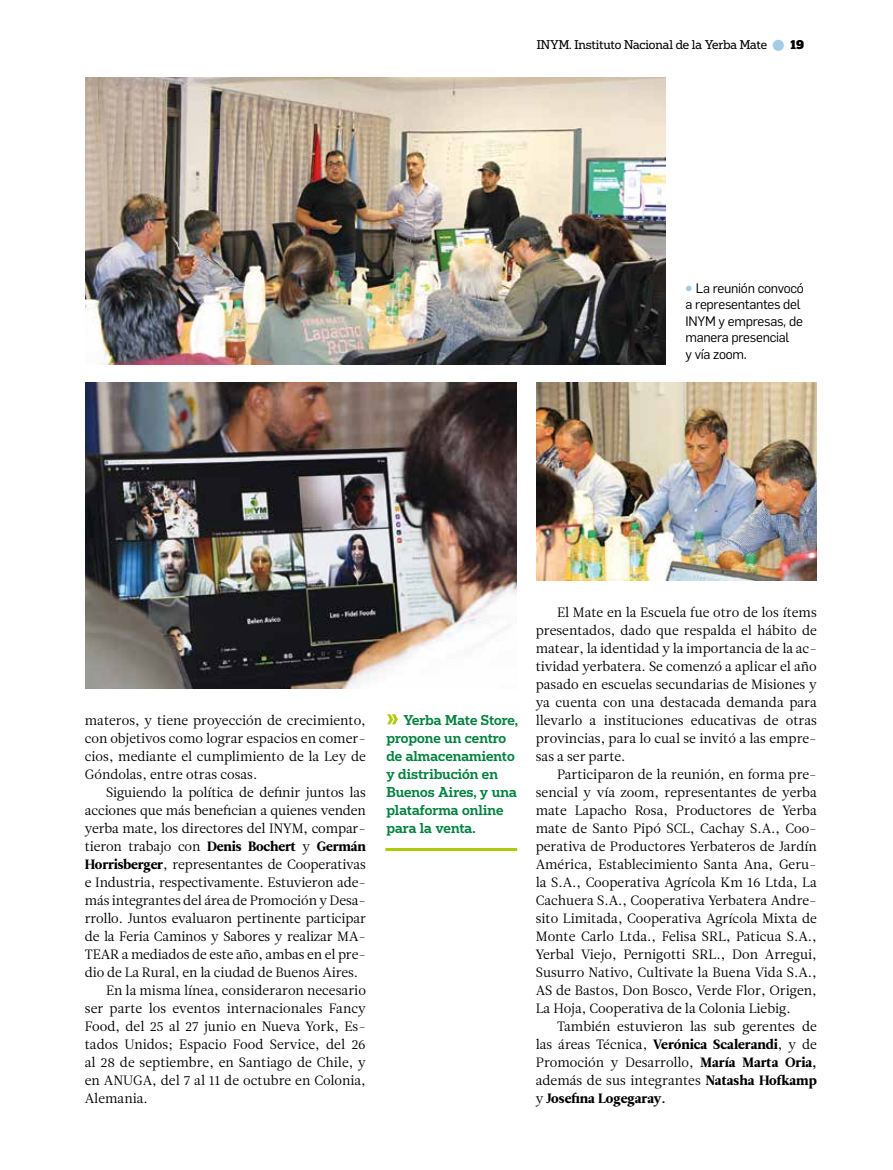
<style>
.page{position:relative;width:893px;height:1170px;background:#fff}
.page>*{position:absolute;margin:0;border:0;box-sizing:border-box;transform-origin:0 0}
.t1{font:13.5px/18px "Leitura News Roman 1";color:#000;text-align:justify}
.t2{font:500 13.5px/18px "Popular";color:#00823e}
.t3{font:13.5px/16.5px "Flama";letter-spacing:-.02em;color:#000}
.t4{font:13.5px "Leitura News Roman 4";letter-spacing:-.01em;color:#000}
.t5{font:12px "Popular";letter-spacing:-.01em;color:#000}
.s1{color:#a4cbe6}
.s2{font-weight:900}
.s3{font-family:"Zapf Book ITC Std";font-weight:800;color:#a4cbe6}
.s4{font-family:"Leitura News Roman 1"}
.s5{font-family:"Leitura News Roman 4"}
.s6{font-weight:700;font-size:22.5px;color:#afca0b}
</style>
<div class="page">
<img style="left:536px;top:383px;width:280px;height:197px">
<img style="left:86px;top:383px;width:430px;height:305px">
<img style="left:86px;top:77px;width:580px;height:287px">
<hr style="left:385px;top:848px;width:132px;height:3px;background:#afca0b">
<p class="t5" style="left:537px;top:37px;width:269px">INYM. Instituto Nacional de la Yerba Mate <span class="s1">●</span> <span class="s2">19</span></p>
<p class="t3" style="left:686px;top:279px;width:120px"><span class="s3">•</span> La reunión convocó a representantes del<br>INYM y empresas, de manera presencial<br>y vía zoom.</p>
<p class="t1" style="left:85px;top:711px;width:283px">materos, y tiene proyección de crecimiento, con objetivos como lograr espacios en comer&shy;cios, mediante el cumplimiento de la Ley de Góndolas, entre otras cosas.</p>
<p class="t1" style="left:85px;top:783px;width:283px;text-indent:21px">Siguiendo la política de definir juntos las acciones que más benefician a quienes venden yerba mate, los directores del INYM, compar-</p>
<p class="t4" style="left:85px;top:838px;width:283px"><span class="s4">tieron trabajo con</span> Denis Bochert <span class="s4">y</span> Germán</p>
<p class="t1" style="left:85px;top:855px;width:283px"><span class="s5">Horrisberger</span>, representantes de Cooperativas</p>
<p class="t1" style="left:85px;top:873px;width:283px">e Industria, respectivamente. Estuvieron ade-</p>
<p class="t1" style="left:85px;top:891px;width:283px">más integrantes del área de Promoción y Desa-</p>
<p class="t1" style="left:85px;top:909px;width:283px">rrollo. Juntos evaluaron pertinente participar</p>
<p class="t1" style="left:85px;top:927px;width:283px">de la Feria Caminos y Sabores y realizar MA-</p>
<p class="t1" style="left:85px;top:945px;width:283px">TEAR a mediados de este año, ambas en el pre-</p>
<p class="t1" style="left:85px;top:963px;width:275px">dio de La Rural, en la ciudad de Buenos Aires.</p>
<p class="t1" style="left:106px;top:981px;width:261px">En la misma línea, consideraron necesario</p>
<p class="t1" style="left:85px;top:999px;width:283px">ser parte los eventos internacionales Fancy</p>
<p class="t1" style="left:85px;top:1017px;width:283px">Food, del 25 al 27 junio en Nueva York, Es-</p>
<p class="t1" style="left:85px;top:1035px;width:283px">tados Unidos; Espacio Food Service, del 26</p>
<p class="t1" style="left:85px;top:1053px;width:283px">al 28 de septiembre, en Santiago de Chile, y</p>
<p class="t1" style="left:85px;top:1071px;width:283px">en ANUGA, del 7 al 11 de octubre en Colonia,</p>
<p class="t1" style="left:85px;top:1089px;width:65px">Alemania.</p>
<p class="t2" style="left:386px;top:710px;width:133px"><span class="s6">»</span> Yerba Mate Store, propone un centro de almacenamiento y distribución en<br>Buenos Aires, y una plataforma online para la venta.</p>
<p class="t1" style="left:536px;top:603px;width:283px;text-indent:21px">El Mate en la Escuela fue otro de los ítems presentados, dado que respalda el hábito de matear, la identidad y la importancia de la ac&shy;tividad yerbatera. Se comenzó a aplicar el año pasado en escuelas secundarias de Misiones y ya cuenta con una destacada demanda para llevarlo a instituciones educativas de otras provincias, para lo cual se invitó a las empre&shy;sas a ser parte.</p>
<p class="t1" style="left:536px;top:765px;width:283px;text-indent:21px">Participaron de la reunión, en forma pre&shy;sencial y vía zoom, representantes de yerba mate Lapacho Rosa, Productores de Yerba mate de Santo Pipó SCL, Cachay S.A., Coo&shy;perativa de Productores Yerbateros de Jardín América, Establecimiento Santa Ana, Geru&shy;la S.A., Cooperativa Agrícola Km 16 Ltda, La Cachuera S.A., Cooperativa Yerbatera Andre&shy;sito Limitada, Cooperativa Agrícola Mixta de Monte Carlo Ltda., Felisa SRL, Paticua S.A., Yerbal Viejo, Pernigotti SRL., Don Arregui, Susurro Nativo, Cultivate la Buena Vida S.A., AS de Bastos, Don Bosco, Verde Flor, Origen, La Hoja, Cooperativa de la Colonia Liebig.</p>
<p class="t1" style="left:536px;top:1017px;width:283px;text-indent:21px">También estuvieron las sub gerentes de las áreas Técnica, <span class="s5">Verónica Scalerandi</span>, y de Promoción y Desarrollo, <span class="s5">María Marta Oria, </span>además de sus integrantes <span class="s5">Natasha Hofkamp</span></p>
<p class="t4" style="left:536px;top:1090px;width:131px"><span class="s4">y</span> Josefina Logegaray.</p>
</div>
